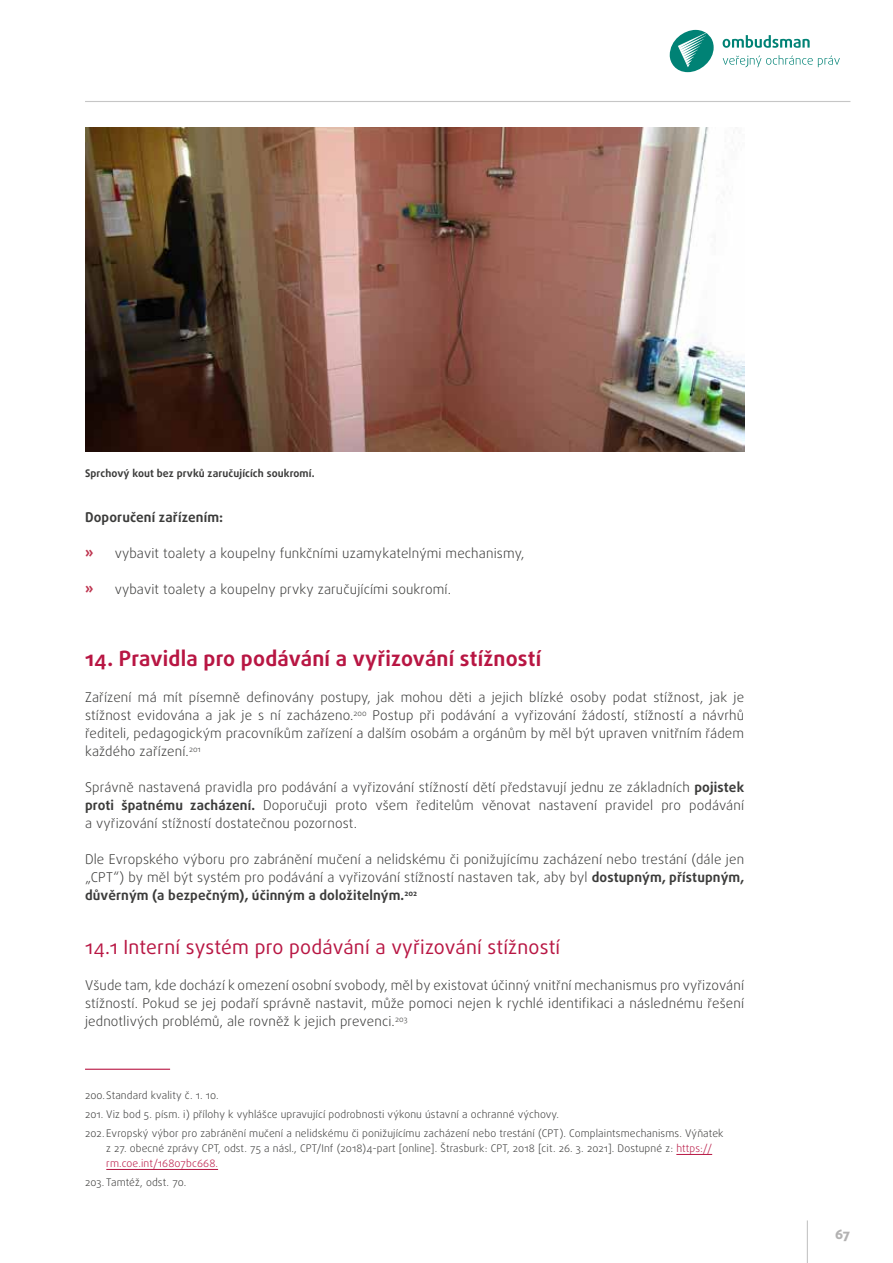
<style>
.page{position:relative;width:893px;height:1263px;background:#fff}
.page>*{position:absolute;margin:0;border:0;box-sizing:border-box;transform-origin:0 0}
.Nadpis-H2{font:21px "Daxline Pro Bold 2";letter-spacing:.01em;color:#b81643}
.Nadpis-H3{font:19.5px "Daxline Pro";letter-spacing:.01em;color:#b81643}
.normal_text{font:300 13.5px/18px "Daxline Pro";letter-spacing:.01em;color:#3c3c3b;text-align:justify}
.normal_text-2{font:13.5px "Daxline Pro Bold 2";letter-spacing:.01em;color:#3c3c3b}
.t1{font:13.5px "Daxline Pro Extra Bold 2";color:#b3b2b2}
.t2{font:300 10.5px/15px "Daxline Pro";letter-spacing:.01em;color:#3c3c3b}
.obrazek-popisek{font:10.5px "Daxline Pro Bold 2";letter-spacing:.01em;color:#3c3c3b}
.s1{font-family:"Daxline Pro Bold 2";font-weight:400}
.s2{font-family:"Daxline Pro Light 2";font-weight:400}
.s3{color:#b81643}
</style>
<div class="page">
<hr style="left:807px;top:1220px;width:1px;height:43px;background:#c6c6c6">
<svg style="left:670px;top:30px;width:44px;height:42px"></svg>
<svg style="left:723px;top:35px;width:87px;height:13px"></svg>
<svg style="left:723px;top:55px;width:117px;height:12px"></svg>
<hr style="left:85px;top:101px;width:765px;height:1px;background:#c6c6c6">
<img style="left:85px;top:128px;width:659px;height:324px">
<hr style="left:676px;top:1154px;width:36px;height:1px;background:#b81643">
<hr style="left:106px;top:1169px;width:112px;height:1px;background:#b81643">
<hr style="left:85px;top:1069px;width:85px;height:1px;background:#b81643">
<p class="obrazek-popisek" style="left:85px;top:466px;width:231px">Sprchový kout bez prvků zaručujících soukromí.</p>
<p class="normal_text-2" style="left:85px;top:508px;width:140px">Doporučení zařízením:</p>
<p class="normal_text" style="left:115px;top:544px;width:411px">vybavit toalety a koupelny funkčními uzamykatelnými mechanismy,</p>
<p class="normal_text" style="left:115px;top:580px;width:338px">vybavit toalety a koupelny prvky zaručujícími soukromí.</p>
<p class="Nadpis-H2" style="left:85px;top:645px;width:458px">14. Pravidla pro podávání a vyřizování stížností</p>
<p class="normal_text" style="left:85px;top:688px;width:661px">Zařízení má mít písemně definovány postupy, jak mohou děti a jejich blízké osoby podat stížnost, jak je stížnost evidována a jak je s ní zacházeno.<sup>200</sup> Postup při podávání a vyřizování žádostí, stížností a návrhů řediteli, pedagogickým pracovníkům zařízení a dalším osobám a orgánům by měl být upraven vnitřním řádem každého zařízení.<sup>201</sup></p>
<p class="normal_text" style="left:85px;top:778px;width:661px">Správně nastavená pravidla pro podávání a vyřizování stížností dětí představují jednu ze základních <span class="s1">pojistek proti špatnému zacházení.</span> Doporučuji proto všem ředitelům věnovat nastavení pravidel pro podávání a vyřizování stížností dostatečnou pozornost.</p>
<p class="normal_text" style="left:85px;top:850px;width:661px">Dle Evropského výboru pro zabránění mučení a nelidskému či ponižujícímu zacházení nebo trestání (dále jen „CPT“) by měl být systém pro podávání a vyřizování stížností nastaven tak, aby byl <span class="s1">dostupným, přístupným, důvěrným (a bezpečným), účinným a doložitelným.</span><sup>202</sup></p>
<p class="Nadpis-H3" style="left:85px;top:934px;width:477px">14.1 Interní systém pro podávání a vyřizování stížností</p>
<p class="normal_text" style="left:85px;top:976px;width:661px">Všude tam, kde dochází k omezení osobní svobody, měl by existovat účinný vnitřní mechanismus pro vyřizování stížností. Pokud se jej podaří správně nastavit, může pomoci nejen k rychlé identifikaci a následnému řešení jednotlivých problémů, ale rovněž k jejich prevenci.<sup>203</sup></p>
<p class="t2" style="left:85px;top:1087px;width:135px"><span class="s2">200.</span>Standard kvality č. 1. 10.</p>
<p class="t2" style="left:85px;top:1107px;width:475px"><span class="s2">201.</span> Viz bod 5. písm. i) přílohy k vyhlášce upravující podrobnosti výkonu ústavní a ochranné výchovy.</p>
<p class="t2" style="left:106px;top:1126px;width:619px;text-indent:-21px"><span class="s2">202.</span> Evropský výbor pro zabránění mučení a nelidskému či ponižujícímu zacházení nebo trestání (CPT). Complaintsmechanisms. Výňatek z 27. obecné zprávy CPT, odst. 75 a násl., CPT/Inf (2018)4-part [online]. Štrasburk: CPT, 2018 [cit. 26. 3. 2021]. Dostupné z: <span class="s3">https:// rm.coe.int/16807bc668.</span></p>
<p class="t2" style="left:85px;top:1175px;width:103px"><span class="s2">203.</span> Tamtéž, odst. 70.</p>
<p class="t1" style="left:835px;top:1225px;width:17px">67</p>
</div>
